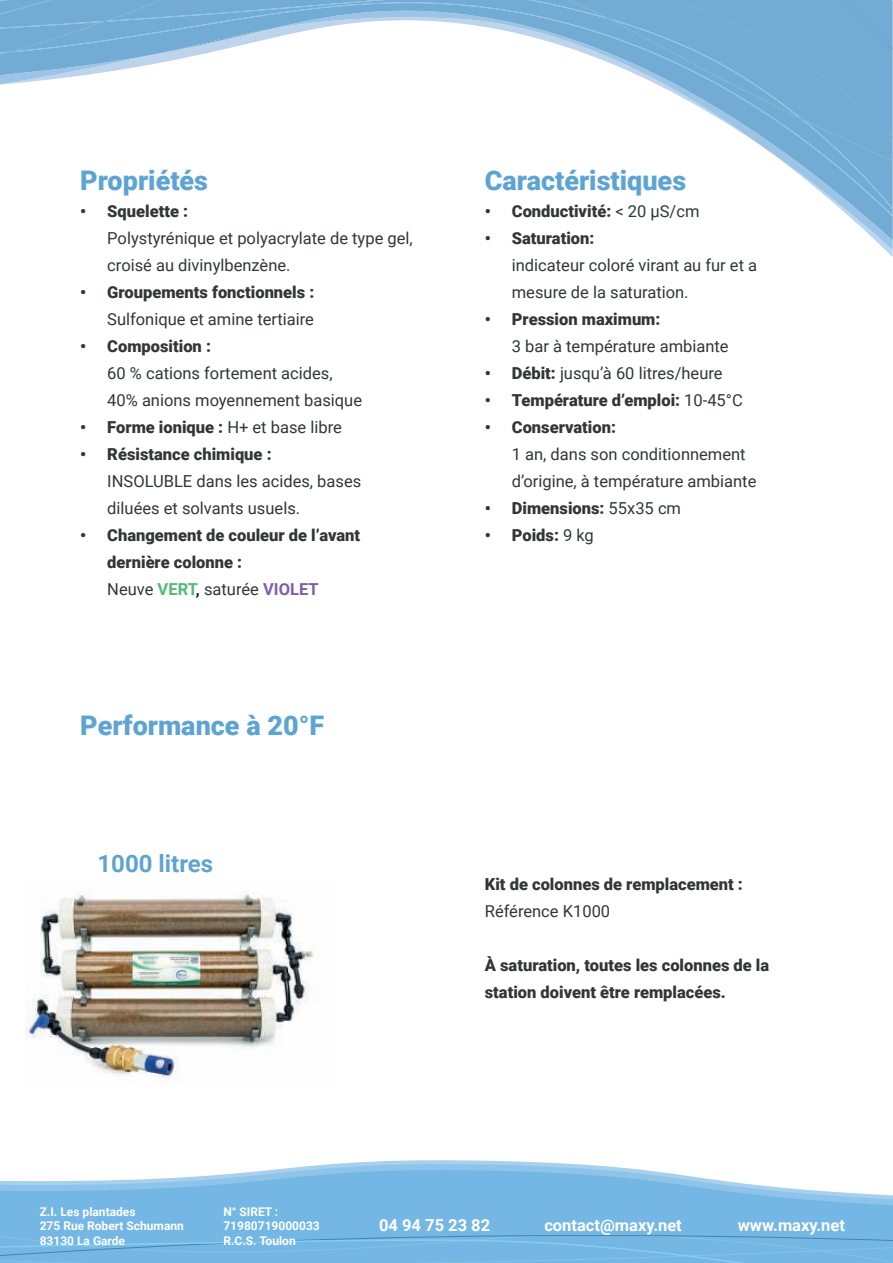
<style>
.page{position:relative;width:893px;height:1263px;background:#fff}
.page>*{position:absolute;margin:0;border:0;box-sizing:border-box;transform-origin:0 0}
.t1{font:900 27px "Roboto";color:#5ea4d3}
.t2{font:700 24px "Roboto";color:#5ea4d3}
.t3{font:900 16.5px/27px "Roboto";color:#313639}
.t4{font:16.5px/27px "Roboto";color:#313639}
.t5{font:700 16.5px "Roboto";color:#fff}
.t6{font:700 12px/14.4px "Roboto";color:#fff}
.s1{font-weight:400}
.s2{font-weight:700;color:#4fbb78}
.s3{font-weight:700;color:#231f20}
.s4{font-weight:700;color:#7d5ea8}
.s5{font-weight:900}
</style>
<div class="page">
<img style="left:26px;top:891px;width:288px;height:190px">
<svg style="left:0;top:1160px;width:893px;height:40px"></svg>
<div style="left:0;top:1200px;width:893px;height:19px;background:#74b7e5"></div>
<svg style="left:0;top:1219px;width:893px;height:44px;background:#74b6e3"></svg>
<svg style="left:782px;top:161px;width:111px;height:55px;fill:#76aed5"></svg>
<svg style="left:748px;top:137px;width:145px;height:24px;background:#89b9db"></svg>
<svg style="left:0;top:0;width:893px;height:137px"></svg>
<h1 class="t1" style="left:80px;top:169px;width:129px">Propriétés</h1>
<p class="t3" style="left:80px;top:199px;width:109px">• Squelette :</p>
<p class="t4" style="left:107px;top:226px;width:307px">Polystyrénique et polyacrylate de type gel, croisé au divinylbenzène.</p>
<p class="t3" style="left:80px;top:280px;width:235px">• Groupements fonctionnels :</p>
<p class="t4" style="left:107px;top:307px;width:208px">Sulfonique et amine tertiaire</p>
<p class="t3" style="left:80px;top:334px;width:132px">• Composition :</p>
<p class="t4" style="left:107px;top:361px;width:256px">60 % cations fortement acides,<br>40% anions moyennement basique</p>
<p class="t3" style="left:80px;top:415px;width:263px">• Forme ionique : <span class="s1">H+ et base libre</span></p>
<p class="t3" style="left:80px;top:442px;width:193px">• Résistance chimique :</p>
<p class="t4" style="left:107px;top:469px;width:256px">INSOLUBLE dans les acides, bases diluées et solvants usuels.</p>
<p class="t3" style="left:107px;top:523px;width:254px;text-indent:-27px">• Changement de couleur de l’avant dernière colonne :<br><span class="s1">Neuve</span> <span class="s2">VERT</span><span class="s3">,</span> <span class="s1">saturée</span> <span class="s4">VIOLET</span></p>
<h1 class="t1" style="left:80px;top:714px;width:245px">Performance à 20°F</h1>
<h2 class="t2" style="left:97px;top:854px;width:117px">1000 litres</h2>
<h1 class="t1" style="left:485px;top:169px;width:203px">Caractéristiques</h1>
<p class="t3" style="left:485px;top:199px;width:216px">• Conductivité: <span class="s1">&lt; 20 µS/cm</span></p>
<p class="t3" style="left:485px;top:226px;width:111px">• Saturation:</p>
<p class="t4" style="left:512px;top:253px;width:247px">indicateur coloré virant au fur et a mesure de la saturation.</p>
<p class="t3" style="left:485px;top:307px;width:177px">• Pression maximum:</p>
<p class="t4" style="left:512px;top:334px;width:218px">3 bar à température ambiante</p>
<p class="t4" style="left:485px;top:361px;width:239px"><span class="s5">• Débit:</span> jusqu’à 60 litres/heure</p>
<p class="t3" style="left:485px;top:388px;width:259px">• Température d’emploi: <span class="s1">10-45°C</span></p>
<p class="t3" style="left:485px;top:415px;width:133px">• Conservation:</p>
<p class="t4" style="left:512px;top:442px;width:246px">1 an, dans son conditionnement d’origine, à température ambiante</p>
<p class="t3" style="left:485px;top:496px;width:198px">• Dimensions: <span class="s1">55x35 cm</span></p>
<p class="t3" style="left:485px;top:523px;width:111px">• Poids: <span class="s1">9 kg</span></p>
<p class="t3" style="left:485px;top:872px;width:260px">Kit de colonnes de remplacement :</p>
<p class="t4" style="left:485px;top:899px;width:127px">Référence K1000</p>
<p class="t3" style="left:485px;top:953px;width:286px">À saturation, toutes les colonnes de la station doivent être remplacées.</p>
<p class="t6" style="left:40px;top:1205px;width:146px">Z.I. Les plantades<br>275 Rue Robert Schumann<br>83130 La Garde</p>
<p class="t6" style="left:223px;top:1205px;width:98px">N° SIRET :<br>71980719000033<br>R.C.S. Toulon</p>
<p class="t5" style="left:379px;top:1219px;width:113px">04 94 75 23 82</p>
<p class="t5" style="left:544px;top:1219px;width:139px">contact@maxy.net</p>
<p class="t5" style="left:738px;top:1219px;width:109px">www.maxy.net</p>
</div>
